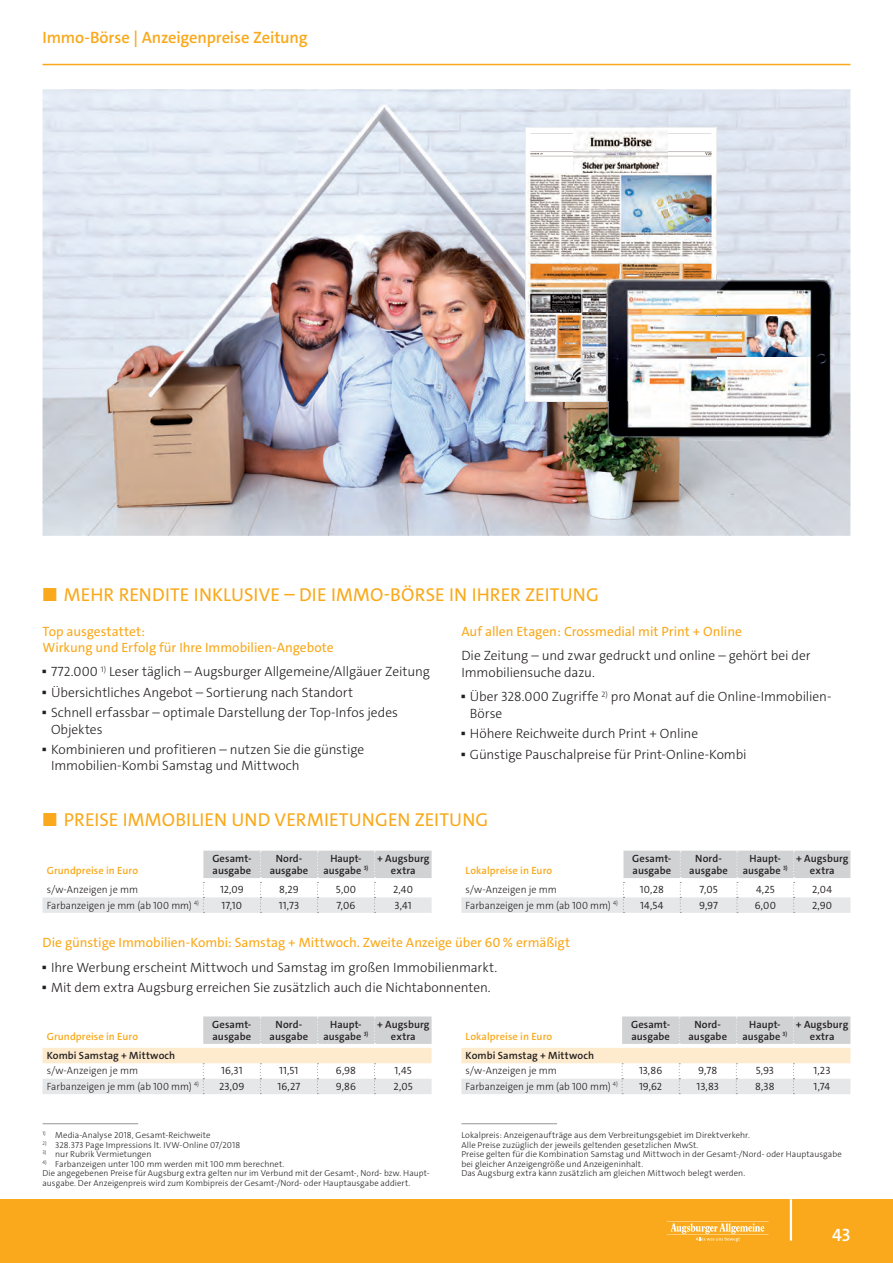
<style>
.page{position:relative;width:893px;height:1263px;background:#fff}
.page>*{position:absolute;margin:0;border:0;box-sizing:border-box;transform-origin:0 0}
.t1{font:18.75px "The Sans C4 s";letter-spacing:.005em;color:#f9a91b}
.t2{font:600 18px "The Sans C4 s";color:#fff}
.t3{font:600 16.5px "The Sans C4 s";letter-spacing:-.01em;color:#f9a91b}
.t4{font:300 13.5px/16.2px "The Sans C4 s";letter-spacing:-.005em;color:#231f20}
.t5{font:13.5px/16.2px "The Sans C4 s";letter-spacing:-.005em;color:#f9a91b}
.t6{font:600 10.5px/12px "The Sans C4 s";letter-spacing:.01em;color:#231f20;text-align:center}
.t7{font:300 10.5px "The Sans C4 s";letter-spacing:.01em;color:#231f20}
.t8{font:300 10.5px "The Sans C4 s";color:#231f20;scale:.96 1}
.t9{font:600 10.5px "The Sans C4 s";letter-spacing:.01em;color:#f9a91b}
.t10{font:300 10.5px "The Sans C4 s";color:#231f20}
.t11{font:300 8.7px/9.6px "The Sans C4 s";letter-spacing:.005em;color:#231f20}
.s1{font-family:"Universal Std Newswith Comm Pi";font-weight:400}
</style>
<div class="page">
<div style="left:0;top:1199px;width:893px;height:64px;background:#f9a91b"></div>
<hr style="left:43px;top:64px;width:807px;height:1px;background:#f9a91b">
<img style="left:43px;top:89px;width:807px;height:447px">
<svg style="left:43px;top:851px;width:389px;height:62px"></svg>
<svg style="left:461px;top:851px;width:389px;height:62px"></svg>
<svg style="left:43px;top:1016px;width:389px;height:78px"></svg>
<svg style="left:461px;top:1016px;width:389px;height:78px"></svg>
<hr style="left:43px;top:1123px;width:95px;height:1px;background:#939598">
<hr style="left:461px;top:1123px;width:96px;height:1px;background:#939598">
<hr style="left:667px;top:1221px;width:101px;height:1px;background:#fff">
<hr style="left:667px;top:1234px;width:101px;height:1px;background:#fff">
<svg style="left:671px;top:1223px;width:93px;height:19px"></svg>
<hr style="left:790px;top:1199px;width:2px;height:42px;background:#fff">
<img style="left:525px;top:128px;width:191px;height:274px">
<img style="left:717px;top:275px;width:117px;height:124px">
<img style="left:606px;top:402px;width:91px;height:39px">
<img style="left:697px;top:399px;width:137px;height:42px">
<img style="left:606px;top:275px;width:111px;height:126px">
<img style="left:606px;top:401px;width:74px;height:1px">
<img style="left:680px;top:359px;width:36px;height:43px">
<h3 class="t3" style="left:43px;top:27px;width:266px">Immo-Börse | Anzeigenpreise Zeitung</h3>
<h1 class="t1" style="left:43px;top:582px;width:558px">■ MEHR RENDITE INKLUSIVE – DIE IMMO-BÖRSE IN IHRER ZEITUNG</h1>
<h3 class="t5" style="left:461px;top:623px;width:282px">Auf allen Etagen: Crossmedial mit Print + Online</h3>
<h3 class="t4" style="left:461px;top:647px;width:351px">Die Zeitung – und zwar gedruckt und online – gehört bei der<br>Immobiliensuche dazu.</h3>
<h3 class="t4" style="left:470px;top:689px;width:363px;text-indent:-9px"><span class="s1">▪</span> Über 328.000 Zugriffe <sup>2)</sup> pro Monat auf die Online-Immobilien-<br>Börse</h3>
<h3 class="t4" style="left:461px;top:725px;width:238px"><span class="s1">▪</span> Höhere Reichweite durch Print + Online</h3>
<h3 class="t4" style="left:461px;top:746px;width:287px"><span class="s1">▪</span> Günstige Pauschalpreise für Print-Online-Kombi</h3>
<h3 class="t5" style="left:43px;top:623px;width:293px">Top ausgestattet:<br>Wirkung und Erfolg für Ihre Immobilien-Angebote</h3>
<h3 class="t4" style="left:43px;top:664px;width:389px"><span class="s1">▪</span> 772.000 <sup>1)</sup> Leser täglich – Augsburger Allgemeine/Allgäuer Zeitung</h3>
<h3 class="t4" style="left:43px;top:684px;width:312px"><span class="s1">▪</span> Übersichtliches Angebot – Sortierung nach Standort</h3>
<h3 class="t4" style="left:51px;top:705px;width:348px;text-indent:-9px"><span class="s1">▪</span> Schnell erfassbar – optimale Darstellung der Top-Infos jedes<br>Objektes</h3>
<h3 class="t4" style="left:51px;top:741px;width:315px;text-indent:-9px"><span class="s1">▪</span> Kombinieren und profitieren – nutzen Sie die günstige<br>Immobilien-Kombi Samstag und Mittwoch</h3>
<h1 class="t1" style="left:43px;top:808px;width:447px">■ PREISE IMMOBILIEN UND VERMIETUNGEN ZEITUNG</h1>
<p class="t9" style="left:47px;top:863px;width:93px">Grundpreise in Euro</p>
<p class="t6" style="left:212px;top:852px;width:41px;text-align:left">Gesamt&shy;ausgabe</p>
<p class="t6" style="left:270px;top:852px;width:40px">Nord&shy;ausgabe</p>
<p class="t6" style="left:324px;top:852px;width:46px">Haupt&shy;ausgabe <sup>3)</sup></p>
<p class="t6" style="left:377px;top:852px;width:54px">+ Augsburg extra</p>
<p class="t10" style="left:47px;top:883px;width:93px">s/w-Anzeigen je mm</p>
<p class="t7" style="left:220px;top:883px;width:25px">12,09</p>
<p class="t7" style="left:279px;top:883px;width:21px">8,29</p>
<p class="t7" style="left:336px;top:883px;width:22px">5,00</p>
<p class="t7" style="left:393px;top:883px;width:22px">2,40</p>
<p class="t8" style="left:47px;top:898px;width:160px">Farbanzeigen je mm (ab 100 mm) <sup>4)</sup></p>
<p class="t7" style="left:222px;top:898px;width:22px">17,10</p>
<p class="t7" style="left:279px;top:898px;width:22px">11,73</p>
<p class="t7" style="left:336px;top:898px;width:21px">7,06</p>
<p class="t7" style="left:394px;top:898px;width:19px">3,41</p>
<p class="t9" style="left:466px;top:863px;width:88px">Lokalpreise in Euro</p>
<p class="t6" style="left:632px;top:852px;width:41px;text-align:left">Gesamt&shy;ausgabe</p>
<p class="t6" style="left:689px;top:852px;width:40px">Nord&shy;ausgabe</p>
<p class="t6" style="left:743px;top:852px;width:46px">Haupt&shy;ausgabe <sup>3)</sup></p>
<p class="t6" style="left:796px;top:852px;width:54px">+ Augsburg extra</p>
<p class="t10" style="left:466px;top:883px;width:93px">s/w-Anzeigen je mm</p>
<p class="t7" style="left:640px;top:883px;width:25px">10,28</p>
<p class="t7" style="left:700px;top:883px;width:19px">7,05</p>
<p class="t7" style="left:756px;top:883px;width:20px">4,25</p>
<p class="t7" style="left:812px;top:883px;width:22px">2,04</p>
<p class="t8" style="left:466px;top:898px;width:160px">Farbanzeigen je mm (ab 100 mm) <sup>4)</sup></p>
<p class="t7" style="left:640px;top:898px;width:25px">14,54</p>
<p class="t7" style="left:699px;top:898px;width:20px">9,97</p>
<p class="t7" style="left:755px;top:898px;width:23px">6,00</p>
<p class="t7" style="left:812px;top:898px;width:22px">2,90</p>
<h3 class="t5" style="left:43px;top:934px;width:529px">Die günstige Immobilien-Kombi: Samstag + Mittwoch. Zweite Anzeige über 60 % ermäßigt</h3>
<h3 class="t4" style="left:43px;top:959px;width:456px"><span class="s1">▪</span> Ihre Werbung erscheint Mittwoch und Samstag im großen Immobilienmarkt.</h3>
<h3 class="t4" style="left:43px;top:980px;width:450px"><span class="s1">▪</span> Mit dem extra Augsburg erreichen Sie zusätzlich auch die Nichtabonnenten.</h3>
<p class="t9" style="left:47px;top:1029px;width:93px">Grundpreise in Euro</p>
<p class="t6" style="left:212px;top:1018px;width:41px;text-align:left">Gesamt&shy;ausgabe</p>
<p class="t6" style="left:270px;top:1018px;width:40px">Nord&shy;ausgabe</p>
<p class="t6" style="left:324px;top:1018px;width:46px">Haupt&shy;ausgabe <sup>3)</sup></p>
<p class="t6" style="left:377px;top:1018px;width:54px">+ Augsburg extra</p>
<p class="t6" style="left:47px;top:1049px;width:130px">Kombi Samstag + Mittwoch</p>
<p class="t10" style="left:47px;top:1064px;width:93px">s/w-Anzeigen je mm</p>
<p class="t7" style="left:221px;top:1064px;width:23px">16,31</p>
<p class="t7" style="left:279px;top:1064px;width:21px">11,51</p>
<p class="t7" style="left:336px;top:1064px;width:22px">6,98</p>
<p class="t7" style="left:395px;top:1064px;width:18px">1,45</p>
<p class="t8" style="left:47px;top:1079px;width:160px">Farbanzeigen je mm (ab 100 mm) <sup>4)</sup></p>
<p class="t7" style="left:219px;top:1079px;width:27px">23,09</p>
<p class="t7" style="left:277px;top:1079px;width:24px">16,27</p>
<p class="t7" style="left:336px;top:1079px;width:22px">9,86</p>
<p class="t7" style="left:394px;top:1079px;width:20px">2,05</p>
<p class="t11" style="left:43px;top:1130px;width:170px"><sup>1)</sup> Media-Analyse 2018, Gesamt-Reichweite</p>
<p class="t11" style="left:43px;top:1140px;width:199px"><sup>2)</sup> 328.373 Page Impressions lt. IVW-Online 07/2018</p>
<p class="t11" style="left:43px;top:1149px;width:110px"><sup>3)</sup> nur Rubrik Vermietungen</p>
<p class="t11" style="left:43px;top:1159px;width:389px"><sup>4)</sup> Farbanzeigen unter 100 mm werden mit 100 mm berechnet.<br>Die angegebenen Preise für Augsburg extra gelten nur im Verbund mit der Gesamt-, Nord- bzw. Haupt&shy;ausgabe. Der Anzeigenpreis wird zum Kombipreis der Gesamt-/Nord- oder Hauptausgabe addiert.</p>
<p class="t9" style="left:466px;top:1029px;width:88px">Lokalpreise in Euro</p>
<p class="t6" style="left:631px;top:1018px;width:41px;text-align:left">Gesamt&shy;ausgabe</p>
<p class="t6" style="left:688px;top:1018px;width:40px">Nord&shy;ausgabe</p>
<p class="t6" style="left:742px;top:1018px;width:46px">Haupt&shy;ausgabe <sup>3)</sup></p>
<p class="t6" style="left:796px;top:1018px;width:54px">+ Augsburg extra</p>
<p class="t6" style="left:466px;top:1049px;width:130px">Kombi Samstag + Mittwoch</p>
<p class="t10" style="left:466px;top:1064px;width:93px">s/w-Anzeigen je mm</p>
<p class="t7" style="left:639px;top:1064px;width:25px">13,86</p>
<p class="t7" style="left:698px;top:1064px;width:20px">9,78</p>
<p class="t7" style="left:756px;top:1064px;width:20px">5,93</p>
<p class="t7" style="left:813px;top:1064px;width:19px">1,23</p>
<p class="t8" style="left:466px;top:1079px;width:160px">Farbanzeigen je mm (ab 100 mm) <sup>4)</sup></p>
<p class="t7" style="left:639px;top:1079px;width:25px">19,62</p>
<p class="t7" style="left:697px;top:1079px;width:24px">13,83</p>
<p class="t7" style="left:755px;top:1079px;width:21px">8,38</p>
<p class="t7" style="left:814px;top:1079px;width:18px">1,74</p>
<p class="t11" style="left:461px;top:1130px;width:382px">Lokalpreis: Anzeigenaufträge aus dem Verbreitungsgebiet im Direktverkehr.<br>Alle Preise zuzüglich der jeweils geltenden gesetzlichen MwSt.<br>Preise gelten für die Kombination Samstag und Mittwoch in der Gesamt-/Nord- oder Hauptausgabe bei gleicher Anzeigengröße und Anzeigeninhalt.<br>Das Augsburg extra kann zusätzlich am gleichen Mittwoch belegt werden.</p>
<h2 class="t2" style="left:832px;top:1223px;width:20px">43</h2>
</div>
